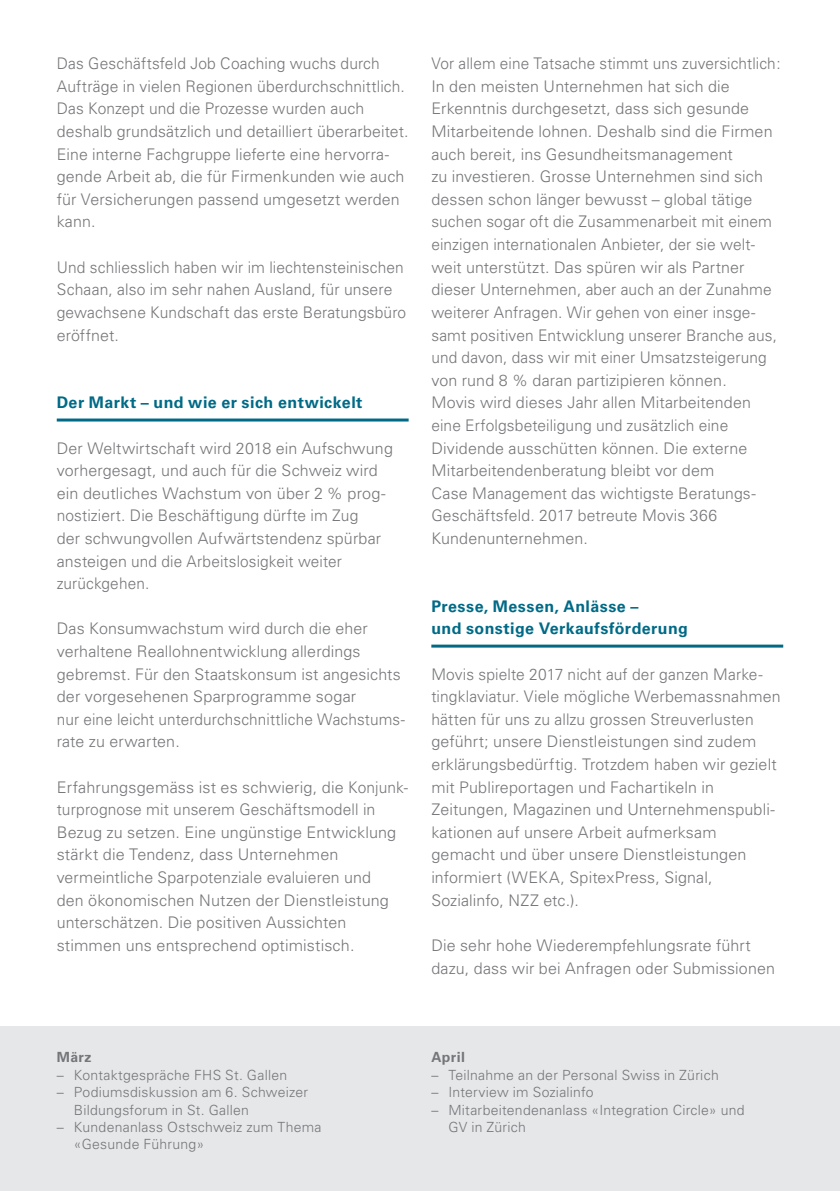
<style>
.page{position:relative;width:840px;height:1191px;background:#fff}
.page>*{position:absolute;margin:0;border:0;box-sizing:border-box;transform-origin:0 0}
.t1{font:300 16px/22.6px "Univers LT Std";letter-spacing:.01em;color:#757679}
.t2{font:300 16px/22.6px "Univers LT Std";letter-spacing:.01em;color:#757679;scale:.96 1}
.t3{font:700 16px/22.6px "Univers LT Std";letter-spacing:.03em;color:#006a86}
.t4{font:300 14px/17.4px "Univers LT Std";letter-spacing:.02em;color:#757679}
.t5{font:700 14px "Univers LT Std";letter-spacing:.03em;color:#757679}
</style>
<div class="page">
<div style="left:0;top:1026px;width:839px;height:165px;background:#e6e7e9"></div>
<hr style="left:57px;top:418px;width:351px;height:3px;background:#006a86">
<hr style="left:431px;top:644px;width:351px;height:3px;background:#006a86">
<p class="t1" style="left:57px;top:52px;width:353px">Das Geschäftsfeld Job Coaching wuchs durch Aufträge in vielen Regionen überdurchschnittlich.<br>Das Konzept und die Prozesse wurden auch deshalb grundsätzlich und detailliert überarbeitet.<br>Eine interne Fachgruppe lieferte eine hervorra&shy;gende Arbeit ab, die für Firmenkunden wie auch für Versicherungen passend umgesetzt werden kann.</p>
<p class="t1" style="left:57px;top:256px;width:350px">Und schliesslich haben wir im liechtensteinischen Schaan, also im sehr nahen Ausland, für unsere gewachsene Kundschaft das erste Beratungsbüro eröffnet.</p>
<p class="t3" style="left:57px;top:391px;width:307px">Der Markt – und wie er sich entwickelt</p>
<p class="t1" style="left:57px;top:436px;width:337px">Der Weltwirtschaft wird 2018 ein Aufschwung vorhergesagt, und auch für die Schweiz wird ein deutliches Wachstum von über 2 % prog&shy;nostiziert. Die Beschäftigung dürfte im Zug<br>der schwungvollen Aufwärtstendenz spürbar ansteigen und die Arbeitslosigkeit weiter zurückgehen.</p>
<p class="t1" style="left:57px;top:617px;width:349px">Das Konsumwachstum wird durch die eher verhaltene Reallohnentwicklung allerdings gebremst. Für den Staatskonsum ist angesichts der vorgesehenen Sparprogramme sogar<br>nur eine leicht unterdurchschnittliche Wachstums&shy;rate zu erwarten.</p>
<p class="t1" style="left:57px;top:775px;width:352px">Erfahrungsgemäss ist es schwierig, die Konjunk&shy;turprognose mit unserem Geschäftsmodell in Bezug zu setzen. Eine ungünstige Entwicklung stärkt die Tendenz, dass Unternehmen vermeintliche Sparpotenziale evaluieren und<br>den ökonomischen Nutzen der Dienstleistung unterschätzen. Die positiven Aussichten stimmen uns entsprechend optimistisch.</p>
<p class="t2" style="left:431px;top:52px;width:365px">Vor allem eine Tatsache stimmt uns zuversichtlich:<br>In den meisten Unternehmen hat sich die Erkenntnis durchgesetzt, dass sich gesunde Mitarbeitende lohnen. Deshalb sind die Firmen auch bereit, ins Gesundheitsmanagement<br>zu investieren. Grosse Unternehmen sind sich dessen schon länger bewusst – global tätige suchen sogar oft die Zusammenarbeit mit einem einzigen internationalen Anbieter, der sie welt&shy;weit unterstützt. Das spüren wir als Partner dieser Unternehmen, aber auch an der Zunahme weiterer Anfragen. Wir gehen von einer insge&shy;samt positiven Entwicklung unserer Branche aus, und davon, dass wir mit einer Umsatzsteigerung von rund 8 % daran partizipieren können.<br>Movis wird dieses Jahr allen Mitarbeitenden eine Erfolgsbeteiligung und zusätzlich eine Dividende ausschütten können. Die externe Mitarbeitendenberatung bleibt vor dem<br>Case Management das wichtigste Beratungs-Geschäftsfeld. 2017 betreute Movis 366<br>Kundenunternehmen.</p>
<p class="t3" style="left:431px;top:595px;width:258px">Presse, Messen, Anlässe –<br>und sonstige Verkaufsförderung</p>
<p class="t1" style="left:431px;top:662px;width:351px">Movis spielte 2017 nicht auf der ganzen Marke&shy;tingklaviatur. Viele mögliche Werbemassnahmen hätten für uns zu allzu grossen Streuverlusten geführt; unsere Dienstleistungen sind zudem erklärungsbedürftig. Trotzdem haben wir gezielt mit Publireportagen und Fachartikeln in Zeitungen, Magazinen und Unternehmenspubli&shy;kationen auf unsere Arbeit aufmerksam gemacht und über unsere Dienstleistungen informiert (WEKA, SpitexPress, Signal, Sozialinfo, NZZ etc.).</p>
<p class="t1" style="left:431px;top:934px;width:345px">Die sehr hohe Wiederempfehlungsrate führt dazu, dass wir bei Anfragen oder Submissionen</p>
<p class="t5" style="left:57px;top:1049px;width:36px">März</p>
<p class="t4" style="left:57px;top:1066px;width:232px">– Kontaktgespräche FHS St. Gallen</p>
<p class="t4" style="left:74px;top:1083px;width:236px;text-indent:-17px">– Podiumsdiskussion am 6. Schweizer<br>Bildungsforum in St. Gallen</p>
<p class="t4" style="left:74px;top:1118px;width:249px;text-indent:-17px">– Kundenanlass Ostschweiz zum Thema «Gesunde Führung»</p>
<p class="t5" style="left:431px;top:1049px;width:35px">April</p>
<p class="t4" style="left:431px;top:1066px;width:289px">– Teilnahme an der Personal Swiss in Zürich</p>
<p class="t4" style="left:431px;top:1083px;width:164px">– Interview im Sozialinfo</p>
<p class="t4" style="left:448px;top:1101px;width:297px;text-indent:-17px">– Mitarbeitendenanlass «Integration Circle» und<br>GV in Zürich</p>
</div>
